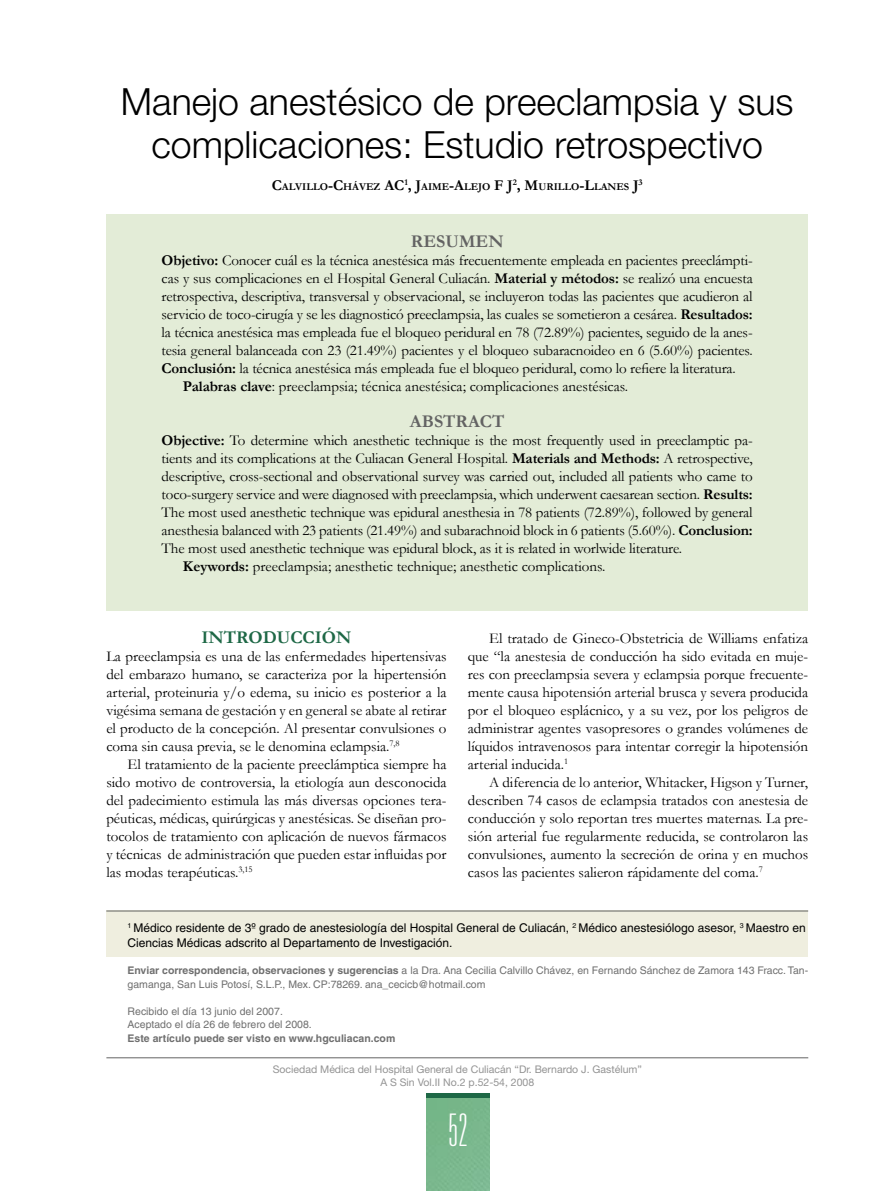
<style>
.page{position:relative;width:872px;height:1191px;background:#fff}
.page>*{position:absolute;margin:0;border:0;box-sizing:border-box;transform-origin:0 0}
.t1{font:100 ultra-condensed 45px "Univers";color:#fff}
.Cabeza{font:300 37.5px/43.5px "Helvetica Neue";color:#000;text-align:center}
.Subtítulo_2{font:700 18px "Garamond";color:#636363}
.Subtitulo_1{font:700 18px "Garamond";color:#1e6846}
.Cuerpo_de_texto{font:15px/18px "Garamond";color:#000;text-align:justify}
.Autor_datos{font:12px/15px "Helvetica";color:#000}
.Bibliografía{font:10.5px/13.5px "Helvetica";color:#6f6f6f}
.t2{font:10.5px "Helvetica Neue";color:#939393}
.Autor_credito{font:700 10.5px "Garamond";color:#000}
.Bibliografía-2{font:700 10.5px "Helvetica";color:#6f6f6f}
.s1{font-size:15px}
.s2{font-weight:700}
</style>
<div class="page">
<div style="left:426px;top:1097px;width:64px;height:94px;background:#79b78d"></div>
<hr style="left:426px;top:1093px;width:64px;height:4px;background:#1e6846">
<div style="left:106px;top:214px;width:702px;height:396px;background:#e3ecd7"></div>
<div style="left:106px;top:910px;width:702px;height:47px;background:#efeedf"></div>
<hr style="left:106px;top:910px;width:702px;height:1px;background:#636363">
<hr style="left:106px;top:1057px;width:702px;height:1px;background:#636363">
<p class="Cabeza" style="left:121px;top:79px;width:674px">Manejo anestésico de preeclampsia y sus complicaciones: Estudio retrospectivo</p>
<p class="Autor_credito" style="left:272px;top:179px;width:372px"><span class="s1">C</span>ALVILLO<span class="s1">-C</span>HÁVEZ <span class="s1">AC</span><sup>1</sup><span class="s1">, J</span>AIME<span class="s1">-A</span>LEJO <span class="s1">F J</span><sup>2</sup><span class="s1">, M</span>URILLO<span class="s1">-L</span>LANES <span class="s1">J</span><sup>3</sup></p>
<p class="Subtítulo_2" style="left:411px;top:229px;width:94px">RESUMEN</p>
<p class="Cuerpo_de_texto" style="left:162px;top:251px;width:593px"><span class="s2">Objetivo:</span> Conocer cuál es la técnica anestésica más frecuentemente empleada en pacientes preeclámpti&shy;cas y sus complicaciones en el Hospital General Culiacán. <span class="s2">Material y métodos:</span> se realizó una encuesta retrospectiva, descriptiva, transversal y observacional, se incluyeron todas las pacientes que acudieron al servicio de toco-cirugía y se les diagnosticó preeclampsia, las cuales se sometieron a cesárea. <span class="s2">Resultados: </span>la técnica anestésica mas empleada fue el bloqueo peridural en 78 (72.89%) pacientes, seguido de la anes&shy;tesia general balanceada con 23 (21.49%) pacientes y el bloqueo subaracnoideo en 6 (5.60%) pacientes.<br><span class="s2">Conclusión:</span> la técnica anestésica más empleada fue el bloqueo peridural, como lo refiere la literatura.</p>
<p class="Cuerpo_de_texto" style="left:183px;top:377px;width:446px"><span class="s2">Palabras clave</span>: preeclampsia; técnica anestésica; complicaciones anestésicas.</p>
<p class="Subtítulo_2" style="left:410px;top:409px;width:96px">ABSTRACT</p>
<p class="Cuerpo_de_texto" style="left:162px;top:431px;width:593px"><span class="s2">Objective:</span> To determine which anesthetic technique is the most frequently used in preeclamptic pa&shy;tients and its complications at the Culiacan General Hospital. <span class="s2">Materials and Methods:</span> A retrospective, descriptive, cross-sectional and observational survey was carried out, included all patients who came to toco-surgery service and were diagnosed with preeclampsia, which underwent caesarean section. <span class="s2">Results:<br></span>The most used anesthetic technique was epidural anesthesia in 78 patients (72.89%), followed by general anesthesia balanced with 23 patients (21.49%) and subarachnoid block in 6 patients (5.60%). <span class="s2">Conclusion:<br></span>The most used anesthetic technique was epidural block, as it is related in worlwide literature.</p>
<p class="Cuerpo_de_texto" style="left:183px;top:557px;width:424px"><span class="s2">Keywords:</span> preeclampsia; anesthetic technique; anesthetic complications.</p>
<p class="Subtitulo_1" style="left:201px;top:625px;width:151px">INTRODUCCIÓN</p>
<p class="Cuerpo_de_texto" style="left:106px;top:647px;width:342px">La preeclampsia es una de las enfermedades hipertensivas del embarazo humano, se caracteriza por la hipertensión arterial, proteinuria y/o edema, su inicio es posterior a la vigésima semana de gestación y en general se abate al retirar el producto de la concepción. Al presentar convulsiones o coma sin causa previa, se le denomina eclampsia.<sup>7,8</sup></p>
<p class="Cuerpo_de_texto" style="left:106px;top:755px;width:342px;text-indent:21px">El tratamiento de la paciente preeclámptica siempre ha sido motivo de controversia, la etiología aun desconocida del padecimiento estimula las más diversas opciones tera&shy;péuticas, médicas, quirúrgicas y anestésicas. Se diseñan pro&shy;tocolos de tratamiento con aplicación de nuevos fármacos y técnicas de administración que pueden estar influidas por las modas terapéuticas.<sup>3,15</sup></p>
<p class="Cuerpo_de_texto" style="left:468px;top:629px;width:342px;text-indent:21px">El tratado de Gineco-Obstetricia de Williams enfatiza que “la anestesia de conducción ha sido evitada en muje&shy;res con preeclampsia severa y eclampsia porque frecuente&shy;mente causa hipotensión arterial brusca y severa producida por el bloqueo esplácnico, y a su vez, por los peligros de administrar agentes vasopresores o grandes volúmenes de líquidos intravenosos para intentar corregir la hipotensión arterial inducida.<sup>1</sup></p>
<p class="Cuerpo_de_texto" style="left:468px;top:773px;width:342px;text-indent:21px">A diferencia de lo anterior, Whitacker, Higson y Turner, describen 74 casos de eclampsia tratados con anestesia de conducción y solo reportan tres muertes maternas. La pre&shy;sión arterial fue regularmente reducida, se controlaron las convulsiones, aumento la secreción de orina y en muchos casos las pacientes salieron rápidamente del coma.<sup>7</sup></p>
<p class="Autor_datos" style="left:128px;top:920px;width:679px"><sup>1</sup> Médico residente de 3º grado de anestesiología del Hospital General de Culiacán, <sup>2</sup> Médico anestesiólogo asesor, <sup>3</sup> Maestro en<br>Ciencias Médicas adscrito al Departamento de Investigación.</p>
<p class="Bibliografía" style="left:128px;top:963px;width:682px"><span class="s2">Enviar correspondencia, observaciones y sugerencias</span> a la Dra. Ana Cecilia Calvillo Chávez, en Fernando Sánchez de Zamora 143 Fracc. Tan&shy;gamanga, San Luis Potosí, S.L.P., Mex. CP:78269. ana_cecicb@hotmail.com</p>
<p class="Bibliografía" style="left:128px;top:1004px;width:157px">Recibido el día 13 junio del 2007.</p>
<p class="Bibliografía" style="left:128px;top:1017px;width:186px">Aceptado el día 26 de febrero del 2008.</p>
<p class="Bibliografía-2" style="left:128px;top:1031px;width:269px">Este artículo puede ser visto en www.hgculiacan.com</p>
<p class="t2" style="left:273px;top:1063px;width:371px">Sociedad Médica del Hospital General de Culiacán “Dr. Bernardo J. Gastélum”</p>
<p class="t2" style="left:380px;top:1075px;width:155px">A S Sin Vol.II No.2 p.52-54, 2008</p>
<p class="t1" style="left:448px;top:1106px;width:22px">52</p>
</div>
